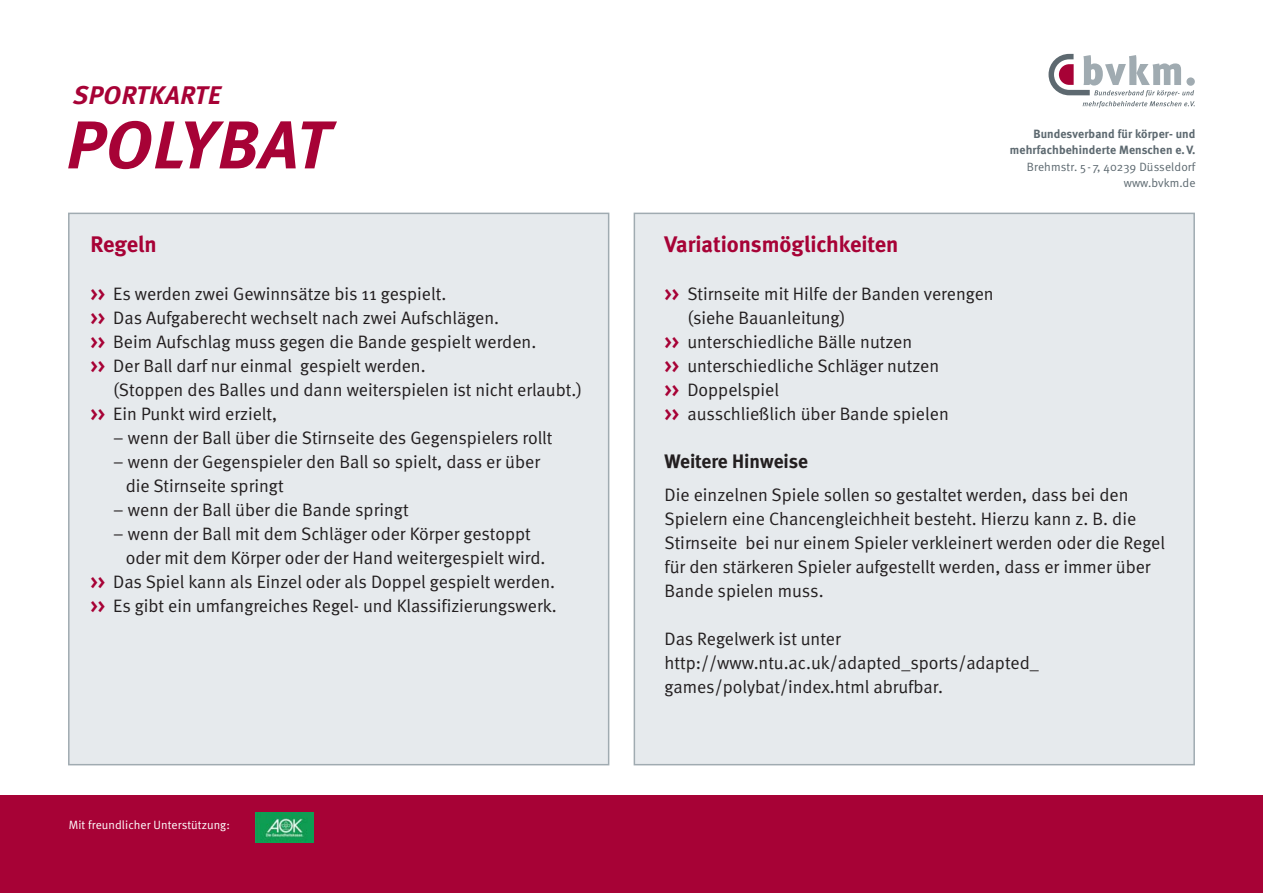
<style>
.page{position:relative;width:1263px;height:893px;background:#fff}
.page>*{position:absolute;margin:0;border:0;box-sizing:border-box;transform-origin:0 0}
.t1{font:italic 700 67.5px "Meta";letter-spacing:.02em;color:#a70236}
.t2{font:italic 700 25.5px "Meta";letter-spacing:.025em;color:#a70236}
.t3{font:700 22.5px "Meta";color:#a70236}
.t4{font:700 19.5px "Meta";color:#231f20}
.t5{font:18px/24px "Meta Normal";color:#231f20}
.t6{font:700 12px/16.5px "Meta";letter-spacing:.01em;color:#5d6970;text-align:right}
.t7{font:12px "Meta Normal";letter-spacing:.01em;color:#fff}
.s1{font-family:"Meta Bold LF";color:#a70236}
.s2{font-family:"Meta Normal";font-weight:400}
</style>
<div class="page">
<div style="left:0;top:796px;width:1263px;height:97px;background:#a70236"></div>
<div style="left:70px;top:214px;width:538px;height:550px;background:#e6eaed"></div>
<div style="left:68px;top:213px;width:541px;height:552px;border:2px solid #a0abb1"></div>
<div style="left:635px;top:214px;width:558px;height:550px;background:#e6eaed"></div>
<div style="left:634px;top:213px;width:561px;height:552px;border:2px solid #a0abb1"></div>
<svg style="left:1048px;top:54px;width:147px;height:54px"></svg>
<img style="left:256px;top:812px;width:58px;height:31px">
<p class="t2" style="left:73px;top:85px;width:149px">SPORTKARTE</p>
<p class="t1" style="left:67px;top:119px;width:264px">POLYBAT</p>
<p class="t3" style="left:90px;top:236px;width:68px">Regeln</p>
<p class="t5" style="left:90px;top:283px;width:357px"><span class="s1">&gt;&gt;</span> Es werden zwei Gewinnsätze bis 11 gespielt.</p>
<p class="t5" style="left:90px;top:307px;width:410px"><span class="s1">&gt;&gt;</span> Das Aufgaberecht wechselt nach zwei Aufschlägen.</p>
<p class="t5" style="left:90px;top:331px;width:447px"><span class="s1">&gt;&gt;</span> Beim Aufschlag muss gegen die Bande gespielt werden.</p>
<p class="t5" style="left:90px;top:355px;width:337px"><span class="s1">&gt;&gt;</span> Der Ball darf nur einmal gespielt werden.</p>
<p class="t5" style="left:113px;top:379px;width:470px">(Stoppen des Balles und dann weiterspielen ist nicht erlaubt.)</p>
<p class="t5" style="left:90px;top:403px;width:188px"><span class="s1">&gt;&gt;</span> Ein Punkt wird erzielt,</p>
<p class="t5" style="left:113px;top:427px;width:441px">– wenn der Ball über die Stirnseite des Gegenspielers rollt</p>
<p class="t5" style="left:126px;top:451px;width:416px;text-indent:-12px">– wenn der Gegenspieler den Ball so spielt, dass er über die Stirnseite springt</p>
<p class="t5" style="left:113px;top:499px;width:297px">– wenn der Ball über die Bande springt</p>
<p class="t5" style="left:113px;top:523px;width:419px">– wenn der Ball mit dem Schläger oder Körper gestoppt</p>
<p class="t5" style="left:126px;top:547px;width:421px">oder mit dem Körper oder der Hand weitergespielt wird.</p>
<p class="t5" style="left:90px;top:571px;width:466px"><span class="s1">&gt;&gt;</span> Das Spiel kann als Einzel oder als Doppel gespielt werden.</p>
<p class="t5" style="left:90px;top:595px;width:468px"><span class="s1">&gt;&gt;</span> Es gibt ein umfangreiches Regel- und Klassifizierungswerk.</p>
<p class="t7" style="left:69px;top:821px;width:163px">Mit freundlicher Unterstützung:</p>
<p class="t6" style="left:1010px;top:126px;width:187px">Bundesverband für körper- und mehrfachbehinderte Menschen e. V.<br><span class="s2">Brehmstr. 5- 7, 40239 Düsseldorf www.bvkm.de</span></p>
<p class="t3" style="left:664px;top:236px;width:235px">Variationsmöglichkeiten</p>
<p class="t5" style="left:664px;top:283px;width:331px"><span class="s1">&gt;&gt;</span> Stirnseite mit Hilfe der Banden verengen</p>
<p class="t5" style="left:687px;top:307px;width:159px">(siehe Bauanleitung)</p>
<p class="t5" style="left:664px;top:331px;width:249px"><span class="s1">&gt;&gt;</span> unterschiedliche Bälle nutzen</p>
<p class="t5" style="left:664px;top:355px;width:276px"><span class="s1">&gt;&gt;</span> unterschiedliche Schläger nutzen</p>
<p class="t5" style="left:664px;top:379px;width:116px"><span class="s1">&gt;&gt;</span> Doppelspiel</p>
<p class="t5" style="left:664px;top:403px;width:286px"><span class="s1">&gt;&gt;</span> ausschließlich über Bande spielen</p>
<p class="t4" style="left:664px;top:454px;width:145px">Weitere Hinweise</p>
<p class="t5" style="left:664px;top:484px;width:502px">Die einzelnen Spiele sollen so gestaltet werden, dass bei den Spielern eine Chancengleichheit besteht. Hierzu kann z. B. die Stirnseite bei nur einem Spieler verkleinert werden oder die Regel für den stärkeren Spieler aufgestellt werden, dass er immer über Bande spielen muss.</p>
<p class="t5" style="left:664px;top:628px;width:376px">Das Regelwerk ist unter http://www.ntu.ac.uk/adapted_sports/adapted_ games/polybat/index.html abrufbar.</p>
</div>
